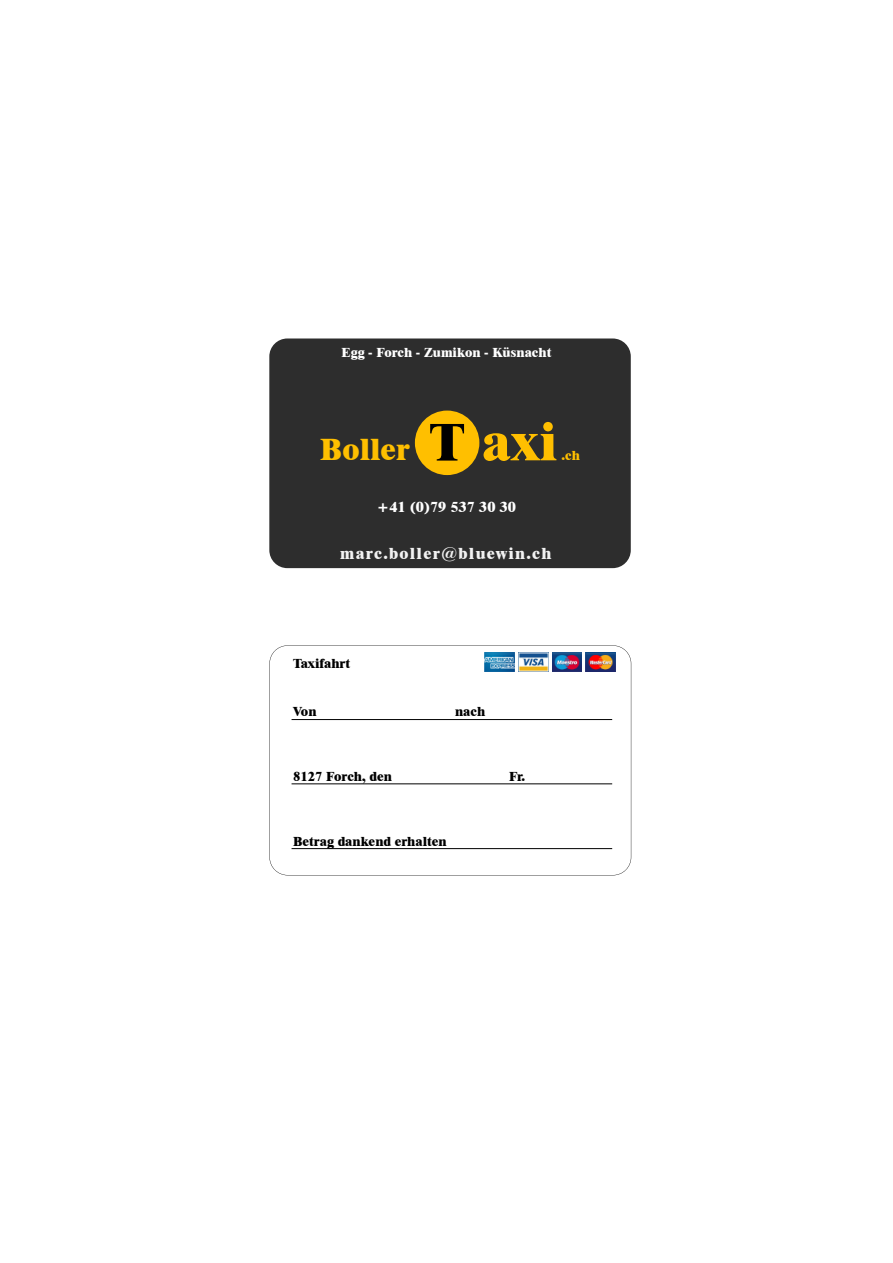
<style>
.page{position:relative;width:893px;height:1263px;background:#fff}
.page>*{position:absolute;margin:0;border:0;box-sizing:border-box;transform-origin:0 0}
.t1{font:800 31.5px "Dutch 801 BT";color:#ffbf00}
.t2{font:800 16.5px "Dutch 801 BT";letter-spacing:.075em;color:#f2f2f2}
.t3{font:800 15px "Dutch 801 BT";color:#fff}
.t4{font:800 13.5px "Dutch 801 BT";color:#000}
.t5{font:800 13.5px "Dutch 801 BT";color:#fff}
.t6{font:800 13.5px "Dutch 801 BT";color:#ffbf00}
.s1{font-size:54px;color:#000}
.s2{font-size:54px}
</style>
<div class="page">
<div style="left:269px;top:338px;width:362px;height:230px;background:#2d2d2d;border-radius:18px"></div>
<div style="left:415px;top:411px;width:64px;height:64px;background:#ffbf00;border-radius:50%"></div>
<svg style="left:269px;top:645px;width:362px;height:230px"></svg>
<img style="left:485px;top:653px;width:29px;height:18px">
<img style="left:552px;top:653px;width:30px;height:18px">
<img style="left:518px;top:653px;width:30px;height:18px">
<img style="left:586px;top:653px;width:30px;height:18px">
<p class="t5" style="left:341px;top:344px;width:211px">Egg - Forch - Zumikon - Küsnacht</p>
<h1 class="t1" style="left:320px;top:430px;width:239px">Boller <span class="s1">T</span> <span class="s2">axi</span></h1>
<p class="t6" style="left:561px;top:447px;width:20px">.ch</p>
<p class="t3" style="left:377px;top:497px;width:141px">+41 (0)79 537 30 30</p>
<p class="t2" style="left:340px;top:543px;width:213px">marc.boller@bluewin.ch</p>
<p class="t4" style="left:293px;top:654px;width:58px">Taxifahrt</p>
<p class="t4" style="left:293px;top:703px;width:25px">Von</p>
<p class="t4" style="left:455px;top:703px;width:32px">nach</p>
<p class="t4" style="left:293px;top:768px;width:100px">8127 Forch, den</p>
<p class="t4" style="left:509px;top:768px;width:18px">Fr.</p>
<p class="t4" style="left:293px;top:833px;width:155px">Betrag dankend erhalten</p>
</div>
